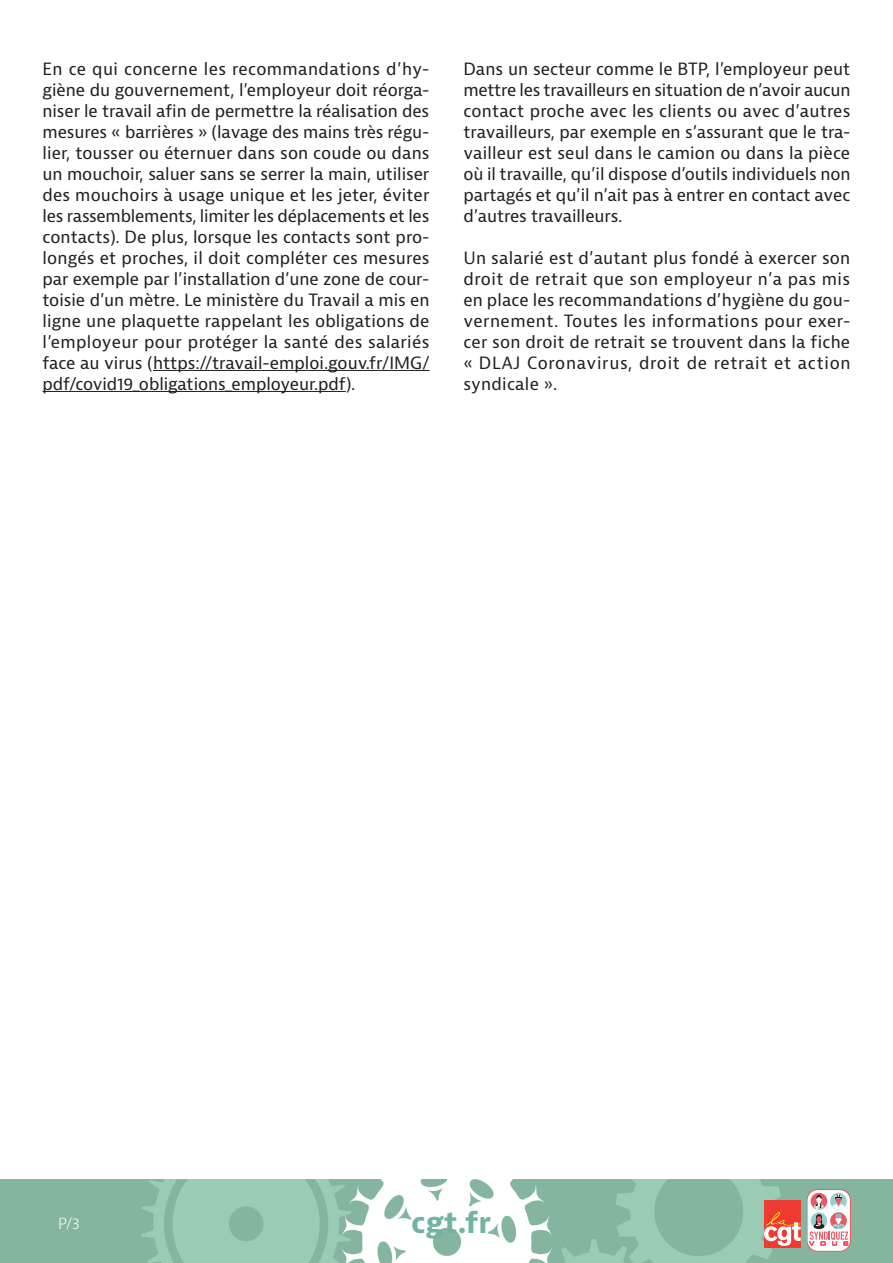
<style>
.page{position:relative;width:893px;height:1263px;background:#fff}
.page>*{position:absolute;margin:0;border:0;box-sizing:border-box;transform-origin:0 0}
.t1{font:700 28.5px "Bernina Sans";color:#70b4a1}
.Texte{font:16.5px/21px "Bernina Sans";letter-spacing:-.005em;color:#231f20;text-align:justify}
.t2{font:300 15px "Bernina Sans";color:#fff}
</style>
<div class="page">
<img style="left:0;top:1180px;width:893px;height:83px">
<svg style="left:807px;top:1189px;width:43px;height:62px"></svg>
<div style="left:807px;top:1189px;width:43px;height:62px;border:1px solid #eb5863;border-radius:11px"></div>
<svg style="left:809px;top:1194px;width:39px;height:51px"></svg>
<div style="left:764px;top:1200px;width:36px;height:47px;background:#ee3b32"></div>
<svg style="left:764px;top:1212px;width:37px;height:34px"></svg>
<hr style="left:153px;top:370px;width:276px;height:1px;background:#231f20">
<hr style="left:43px;top:391px;width:303px;height:1px;background:#231f20">
<p class="Texte" style="left:43px;top:59px;width:389px">En ce qui concerne les recommandations d’hy&shy;giène du gouvernement, l’employeur doit réorga&shy;niser le travail afin de permettre la réalisation des mesures « barrières » (lavage des mains très régu&shy;lier, tousser ou éternuer dans son coude ou dans un mouchoir, saluer sans se serrer la main, utiliser des mouchoirs à usage unique et les jeter, éviter les rassemblements, limiter les déplacements et les contacts). De plus, lorsque les contacts sont pro&shy;longés et proches, il doit compléter ces mesures par exemple par l’installation d’une zone de cour&shy;toisie d’un mètre. Le ministère du Travail a mis en ligne une plaquette rappelant les obligations de l’employeur pour protéger la santé des salariés face au virus (https://travail-emploi.gouv.fr/IMG/ pdf/covid19_obligations_employeur.pdf).</p>
<p class="Texte" style="left:463px;top:59px;width:388px">Dans un secteur comme le BTP, l’employeur peut mettre les travailleurs en situation de n’avoir aucun contact proche avec les clients ou avec d’autres travailleurs, par exemple en s’assurant que le tra&shy;vailleur est seul dans le camion ou dans la pièce où il travaille, qu’il dispose d’outils individuels non partagés et qu’il n’ait pas à entrer en contact avec d’autres travailleurs.</p>
<p class="Texte" style="left:463px;top:248px;width:389px">Un salarié est d’autant plus fondé à exercer son droit de retrait que son employeur n’a pas mis en place les recommandations d’hygiène du gou&shy;vernement. Toutes les informations pour exer&shy;cer son droit de retrait se trouvent dans la fiche « DLAJ Coronavirus, droit de retrait et action syndicale ».</p>
<p class="t2" style="left:58px;top:1214px;width:23px">P/3</p>
<p class="t1" style="left:411px;top:1204px;width:81px">cgt.fr</p>
</div>
